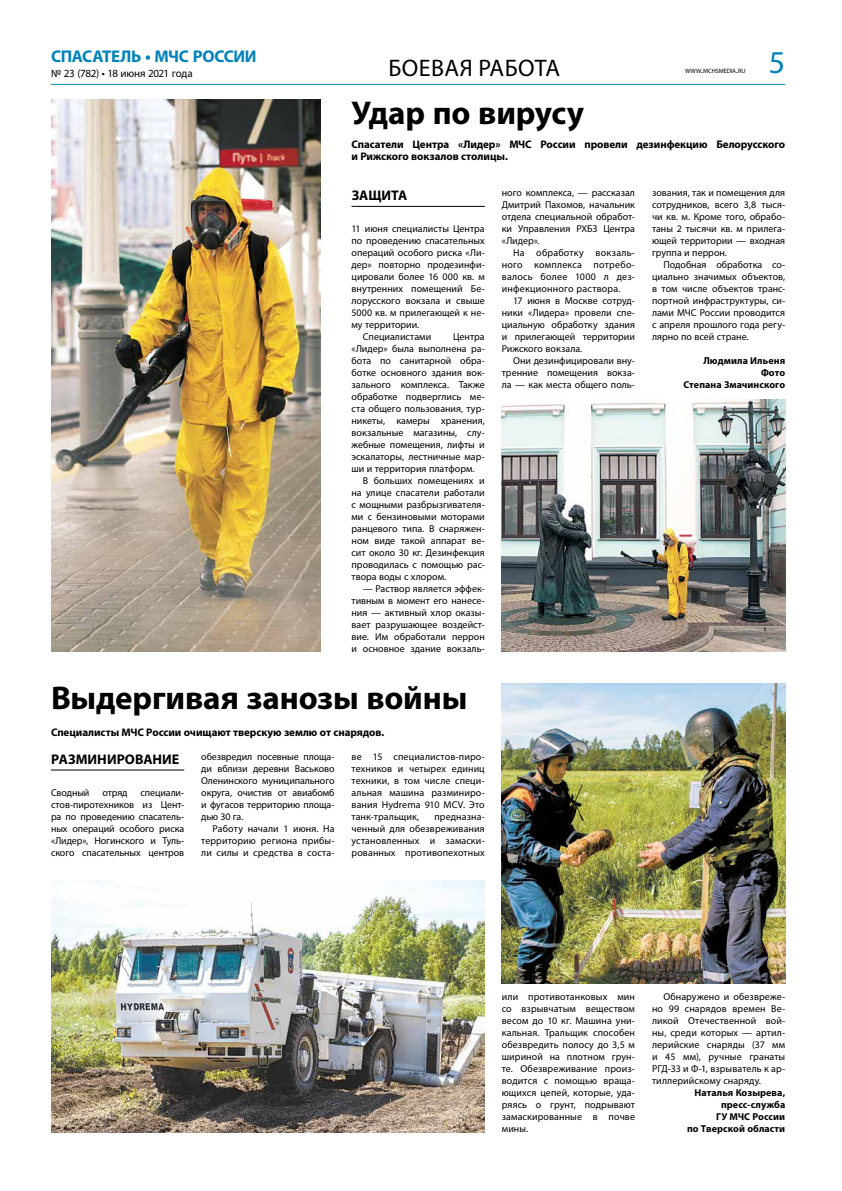
<style>
.page{position:relative;width:842px;height:1191px;background:#fff}
.page>*{position:absolute;margin:0;border:0;box-sizing:border-box;transform-origin:0 0}
.t1{font:700 33px "Myriad Pro";letter-spacing:-.005em;color:#000}
.t2{font:32px "Myriad Pro";color:#0082ba}
.t3{font:24px "Myriad Pro";color:#000}
.t4{font:700 17px "Myriad Pro";letter-spacing:-.02em;color:#0082ba}
.t5{font:700 14px "Myriad Pro";letter-spacing:.005em;color:#000}
.t6{font:700 11px/12px "Myriad Pro";letter-spacing:-.005em;color:#000}
.t7{font:11px "Myriad Pro";letter-spacing:-.02em;color:#000}
.t8{font:10px/12px "Myriad Pro";color:#000;text-align:justify}
.t9{font:700 10px/12px "Myriad Pro";letter-spacing:.01em;color:#000;text-align:right}
.t10{font:6.3px "Myriad Pro";letter-spacing:-.01em;color:#000}
.s1{font-size:9px}
</style>
<div class="page">
<hr style="left:51px;top:84px;width:734px;height:1px;background:#0087bb">
<hr style="left:351px;top:206px;width:134px;height:1px;background:#000">
<hr style="left:51px;top:769px;width:133px;height:1px;background:#000">
<img style="left:502px;top:683px;width:283px;height:300px">
<img style="left:51px;top:880px;width:434px;height:252px">
<img style="left:51px;top:100px;width:269px;height:552px">
<img style="left:502px;top:400px;width:283px;height:252px">
<h3 class="t4" style="left:51px;top:47px;width:207px">СПАСАТЕЛЬ • МЧС РОССИИ</h3>
<p class="t7" style="left:51px;top:67px;width:143px">№ 23 (782) • 18 июня 2021 года</p>
<h3 class="t3" style="left:388px;top:53px;width:15px">боева</h3>
<h3 class="t3" style="left:460px;top:53px;width:33px">я работа</h3>
<p class="t10" style="left:685px;top:67px;width:62px">WWW<span class="s1">.</span>MCHSMEDIA<span class="s1">.</span>RU</p>
<h2 class="t2" style="left:769px;top:42px;width:18px">5</h2>
<h1 class="t1" style="left:351px;top:95px;width:234px">Удар по вирусу</h1>
<p class="t6" style="left:351px;top:138px;width:435px">Спасатели Центра «Лидер» МЧС России провели дезинфекцию Белорусского и Рижского вокзалов столицы.</p>
<h3 class="t5" style="left:352px;top:188px;width:57px">ЗАЩИТА</h3>
<p class="t8" style="left:351px;top:222px;width:135px">11 июня специалисты Центра</p>
<p class="t8" style="left:351px;top:234px;width:135px">по проведению спасательных</p>
<p class="t8" style="left:351px;top:246px;width:135px">операций особого риска «Ли-</p>
<p class="t8" style="left:351px;top:258px;width:135px">дер» повторно продезинфи-</p>
<p class="t8" style="left:351px;top:270px;width:135px">цировали более 16 000 кв. м</p>
<p class="t8" style="left:351px;top:282px;width:135px">внутренних помещений Бе-</p>
<p class="t8" style="left:351px;top:294px;width:135px">лорусского вокзала и свыше</p>
<p class="t8" style="left:351px;top:306px;width:135px">5000 кв. м прилегающей к не-</p>
<p class="t8" style="left:351px;top:318px;width:69px">му территории.</p>
<p class="t8" style="left:363px;top:330px;width:70px">Специалистами</p>
<p class="t8" style="left:351px;top:330px;width:135px;text-indent:102px">Центра «Лидер» была выполнена ра&shy;бота по санитарной обра&shy;ботке основного здания вок&shy;зального комплекса. Также обработке подверглись ме&shy;ста общего пользования, тур&shy;никеты, камеры хранения, вокзальные магазины, слу&shy;жебные помещения, лифты и эскалаторы, лестничные мар&shy;ши и территория платформ.</p>
<p class="t8" style="left:351px;top:474px;width:135px;text-indent:11px">В больших помещениях и на улице спасатели работали с мощными разбрызгивателя&shy;ми с бензиновыми моторами ранцевого типа. В снаряжен&shy;ном виде такой аппарат ве&shy;сит около 30 кг. Дезинфекция проводилась с помощью рас&shy;твора воды с хлором.</p>
<p class="t8" style="left:351px;top:582px;width:135px;text-indent:11px">— Раствор является эффек&shy;тивным в момент его нанесе&shy;ния — активный хлор оказы&shy;вает разрушающее воздейст&shy;вие. Им обработали перрон и основное здание вокзаль-</p>
<h1 class="t1" style="left:51px;top:680px;width:418px">Выдергивая занозы войны</h1>
<p class="t6" style="left:51px;top:726px;width:335px">Специалисты МЧС России очищают тверскую землю от снарядов.</p>
<h3 class="t5" style="left:51px;top:751px;width:130px">РАЗМИНИРОВАНИЕ</h3>
<p class="t8" style="left:51px;top:786px;width:40px">Сводный</p>
<p class="t8" style="left:102px;top:786px;width:27px">отряд</p>
<p class="t8" style="left:201px;top:750px;width:135px">обезвредил посевные площа&shy;ди вблизи деревни Васьково Оленинского муниципального округа, очистив от авиабомб и фугасов территорию площа&shy;дью 30 га.</p>
<p class="t8" style="left:201px;top:822px;width:135px;text-indent:11px">Работу начали 1 июня. На территорию региона прибы&shy;ли силы и средства в соста-</p>
<p class="t8" style="left:352px;top:750px;width:135px">ве 15 специалистов-пиро&shy;техников и четырех единиц техники, в том числе специ&shy;альная машина разминиро&shy;вания Hydrema 910 MCV. Это танк-тральщик,</p>
<p class="t8" style="left:51px;top:786px;width:135px;text-indent:89px">специали&shy;стов-пиротехников из Цент&shy;ра по проведению спасатель&shy;ных операций особого риска «Лидер», Ногинского и Туль&shy;ского спасательных центров</p>
<p class="t8" style="left:352px;top:810px;width:135px;text-indent:83px">предназна&shy;ченный для обезвреживания установленных и замаски&shy;рованных противопехотных</p>
<p class="t8" style="left:502px;top:186px;width:135px">ного комплекса, — рассказал Дмитрий Пахомов, начальник отдела специальной обработ&shy;ки Управления РХБЗ Центра «Лидер».</p>
<p class="t8" style="left:502px;top:246px;width:135px;text-indent:11px">На обработку вокзаль&shy;ного комплекса потребо&shy;валось более 1000 л дез&shy;инфекционного раствора.</p>
<p class="t8" style="left:502px;top:294px;width:135px;text-indent:11px">17 июня в Москве сотруд&shy;ники «Лидера» провели спе&shy;циальную обработку здания и прилегающей территории Рижского вокзала.</p>
<p class="t8" style="left:502px;top:354px;width:135px;text-indent:11px">Они дезинфицировали вну&shy;тренние помещения вокза&shy;ла — как места общего поль-</p>
<p class="t8" style="left:652px;top:186px;width:135px">зования, так и помещения для сотрудников, всего 3,8 тыся&shy;чи кв. м. Кроме того, обрабо&shy;таны 2 тысячи кв. м прилега&shy;ющей территории — входная группа и перрон.</p>
<p class="t8" style="left:652px;top:258px;width:135px;text-indent:11px">Подобная обработка со&shy;циально значимых объектов, в том числе объектов транс&shy;портной инфраструктуры, си&shy;лами МЧС России проводится с апреля прошлого года регу&shy;лярно по всей стране.</p>
<p class="t9" style="left:683px;top:354px;width:103px">Людмила Ильеня<br>Фото<br>Степана Змачинского</p>
<p class="t8" style="left:502px;top:990px;width:135px">или противотанковых мин со взрывчатым веществом весом до 10 кг. Машина уни&shy;кальная. Тральщик способен обезвредить полосу до 3,5 м шириной на плотном грун&shy;те. Обезвреживание произ&shy;водится с помощью враща&shy;ющихся цепей, которые, уда&shy;ряясь о грунт, подрывают замаскированные в почве мины.</p>
<p class="t8" style="left:652px;top:990px;width:135px;text-indent:11px">Обнаружено и обезвреже&shy;но 99 снарядов времен Ве&shy;ликой Отечественной вой&shy;ны, среди которых — артил&shy;лерийские снаряды (37 мм и 45 мм), ручные гранаты РГД‑33 и Ф-1, взрыватель к ар&shy;тиллерийскому снаряду.</p>
<p class="t9" style="left:687px;top:1086px;width:100px">Наталья Козырева, пресс-служба<br>ГУ МЧС России<br>по Тверской области</p>
</div>
